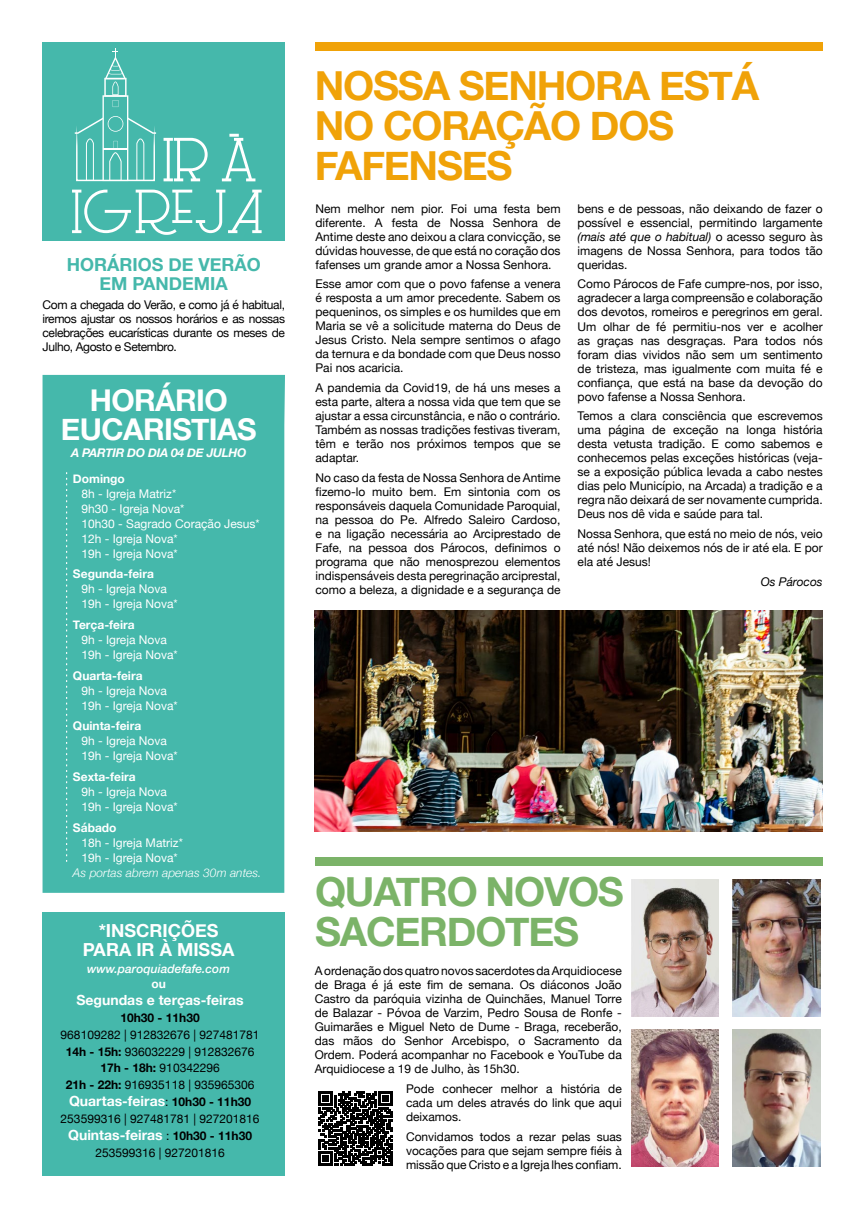
<style>
.page{position:relative;width:865px;height:1219px;background:#fff}
.page>*{position:absolute;margin:0;border:0;box-sizing:border-box;transform-origin:0 0}
.t1{font:700 40px/40px "Helvetica Neue";letter-spacing:-.03em;color:#f0a208}
.t2{font:700 40px/40px "Helvetica Neue";letter-spacing:-.03em;color:#7bb368}
.t3{font:700 30px/29px "Helvetica Neue";letter-spacing:-.02em;color:#fff;text-align:center}
.t4{font:700 18px/19px "Helvetica Neue";color:#45b8ab;text-align:center}
.t5{font:700 18px/19px "Helvetica Neue";color:#fff;text-align:center}
.t6{font:700 14px "Helvetica Neue";color:#fff}
.t7{font:12px/14px "Helvetica Neue";color:#000;text-align:justify}
.t8{font:12px/15px "Helvetica Neue";color:#fff}
.t9{font:700 12px "Helvetica Neue";color:#fff}
.t10{font:italic 300 12px "Helvetica Neue";color:#fff}
.t11{font:italic 500 12px "Helvetica Neue";color:#fff}
.t12{font:italic 700 12px "Helvetica Neue";letter-spacing:-.02em;color:#fff}
.t13{font:700 12px "Helvetica Neue";color:#000}
.t14{font:italic 12px "Helvetica Neue";color:#000}
.s1{font-weight:700}
.s2{font-weight:400;font-size:12px;color:#000}
.s3{font-size:12px;color:#000}
.s4{font-style:italic}
</style>
<div class="page">
<div style="left:43px;top:43px;width:242px;height:198px;background:#45b8ab"></div>
<svg style="left:163px;top:138px;width:45px;height:43px"></svg>
<svg style="left:72px;top:190px;width:189px;height:45px"></svg>
<svg style="left:222px;top:134px;width:33px;height:47px"></svg>
<svg style="left:75px;top:48px;width:81px;height:133px"></svg>
<div style="left:315px;top:43px;width:508px;height:8px;background:#f0a208"></div>
<div style="left:315px;top:857px;width:508px;height:9px;background:#7bb368"></div>
<img style="left:315px;top:610px;width:507px;height:221px">
<img style="left:631px;top:879px;width:87px;height:137px">
<img style="left:631px;top:1030px;width:87px;height:136px">
<img style="left:732px;top:880px;width:88px;height:136px">
<img style="left:732px;top:1030px;width:88px;height:136px">
<svg style="left:318px;top:1092px;width:74px;height:74px"></svg>
<div style="left:43px;top:375px;width:242px;height:518px;background:#45b8ab"></div>
<svg style="left:66px;top:472px;width:1px;height:390px"></svg>
<div style="left:43px;top:912px;width:242px;height:264px;background:#45b8ab"></div>
<h3 class="t4" style="left:67px;top:255px;width:196px">HORÁRIOS DE VERÃO<br>EM PANDEMIA</h3>
<p class="t7" style="left:43px;top:299px;width:244px">Com a chegada do Verão, e como já é habitual, iremos ajustar os nossos horários e as nossas celebrações eucarísticas durante os meses de Julho, Agosto e Setembro.</p>
<h2 class="t3" style="left:61px;top:387px;width:197px">HORÁRIO<br>EUCARISTIAS</h2>
<p class="t12" style="left:71px;top:444px;width:177px">A PARTIR DO DIA 04 DE JULHO</p>
<p class="t9" style="left:73px;top:469px;width:53px">Domingo</p>
<p class="t8" style="left:81px;top:486px;width:180px">8h - Igreja Matriz*<br>9h30 - Igreja Nova*<br>10h30 - Sagrado Coração Jesus*<br>12h - Igreja Nova*<br>19h - Igreja Nova*</p>
<p class="t9" style="left:73px;top:564px;width:82px">Segunda-feira</p>
<p class="t8" style="left:81px;top:582px;width:98px">9h - Igreja Nova<br>19h - Igreja Nova*</p>
<p class="t9" style="left:73px;top:615px;width:63px">Terça-feira</p>
<p class="t8" style="left:81px;top:633px;width:98px">9h - Igreja Nova<br>19h - Igreja Nova*</p>
<p class="t9" style="left:73px;top:666px;width:71px">Quarta-feira</p>
<p class="t8" style="left:81px;top:683px;width:98px">9h - Igreja Nova<br>19h - Igreja Nova*</p>
<p class="t9" style="left:73px;top:716px;width:70px">Quinta-feira</p>
<p class="t8" style="left:81px;top:734px;width:98px">9h - Igreja Nova<br>19h - Igreja Nova*</p>
<p class="t9" style="left:73px;top:767px;width:64px">Sexta-feira</p>
<p class="t8" style="left:81px;top:785px;width:98px">9h - Igreja Nova<br>19h - Igreja Nova*</p>
<p class="t9" style="left:73px;top:818px;width:45px">Sábado</p>
<p class="t8" style="left:81px;top:835px;width:103px">18h - Igreja Matriz*<br>19h - Igreja Nova*</p>
<p class="t10" style="left:73px;top:863px;width:190px">As portas abrem apenas 30m antes.</p>
<h3 class="t5" style="left:83px;top:921px;width:153px">*INSCRIÇÕES<br>PARA IR À MISSA</h3>
<p class="t11" style="left:87px;top:959px;width:144px">www.paroquiadefafe.com</p>
<p class="t9" style="left:151px;top:974px;width:16px">ou</p>
<p class="t6" style="left:76px;top:989px;width:169px">Segundas e terças-feiras</p>
<p class="t13" style="left:120px;top:1008px;width:81px">10h30 - 11h30</p>
<p class="t7" style="left:61px;top:1027px;width:200px;line-height:16.8px;text-align:center">968109282 | 912832676 | 927481781<br><span class="s1">14h - 15h:</span> 936032229 | 912832676<br><span class="s1">17h - 18h:</span> 910342296<br><span class="s1">21h - 22h:</span> 916935118 | 935965306</p>
<p class="t6" style="left:69px;top:1090px;width:184px">Quartas-feiras<span class="s2">:</span> <span class="s3">10h30 - 11h30</span></p>
<p class="t7" style="left:61px;top:1112px;width:200px">253599316 | 927481781 | 927201816</p>
<p class="t6" style="left:68px;top:1124px;width:185px">Quintas-feiras <span class="s2">:</span> <span class="s3">10h30 - 11h30</span></p>
<p class="t7" style="left:95px;top:1146px;width:131px">253599316 | 927201816</p>
<h1 class="t1" style="left:315px;top:67px;width:446px">NOSSA SENHORA ESTÁ<br>NO CORAÇÃO DOS<br>FAFENSES</h1>
<p class="t7" style="left:315px;top:202px;width:246px">Nem melhor nem pior. Foi uma festa bem diferente. A festa de Nossa Senhora de Antime deste ano deixou a clara convicção, se dúvidas houvesse, de que está no coração dos fafenses um grande amor a Nossa Senhora.</p>
<p class="t7" style="left:315px;top:278px;width:246px">Esse amor com que o povo fafense a venera é resposta a um amor precedente. Sabem os pequeninos, os simples e os humildes que em Maria se vê a solicitude materna do Deus de Jesus Cristo. Nela sempre sentimos o afago da ternura e da bondade com que Deus nosso Pai nos acaricia.</p>
<p class="t7" style="left:315px;top:381px;width:246px">A pandemia da Covid19, de há uns meses a esta parte, altera a nossa vida que tem que se ajustar a essa circunstância, e não o contrário.<br>Também as nossas tradições festivas tiveram, têm e terão nos próximos tempos que se adaptar.</p>
<p class="t7" style="left:315px;top:471px;width:246px">No caso da festa de Nossa Senhora de Antime fizemo-lo muito bem. Em sintonia com os responsáveis daquela Comunidade Paroquial, na pessoa do Pe. Alfredo Saleiro Cardoso, e na ligação necessária ao Arciprestado de Fafe, na pessoa dos Párocos, definimos o programa que não menosprezou elementos indispensáveis desta peregrinação arciprestal, como a beleza, a dignidade e a segurança de</p>
<p class="t7" style="left:577px;top:202px;width:246px">bens e de pessoas, não deixando de fazer o possível e essencial, permitindo largamente <span class="s4">(mais até que o habitual)</span> o acesso seguro às imagens de Nossa Senhora, para todos tão queridas.</p>
<p class="t7" style="left:577px;top:278px;width:246px">Como Párocos de Fafe cumpre-nos, por isso, agradecer a larga compreensão e colaboração dos devotos, romeiros e peregrinos em geral.<br>Um olhar de fé permitiu-nos ver e acolher as graças nas desgraças. Para todos nós foram dias vividos não sem um sentimento de tristeza, mas igualmente com muita fé e confiança, que está na base da devoção do povo fafense a Nossa Senhora.</p>
<p class="t7" style="left:577px;top:410px;width:246px">Temos a clara consciência que escrevemos uma página de exceção na longa história desta vetusta tradição. E como sabemos e conhecemos pelas exceções históricas (veja&shy;se a exposição pública levada a cabo nestes dias pelo Município, na Arcada) a tradição e a regra não deixará de ser novamente cumprida.<br>Deus nos dê vida e saúde para tal.</p>
<p class="t7" style="left:577px;top:527px;width:246px">Nossa Senhora, que está no meio de nós, veio até nós! Não deixemos nós de ir até ela. E por ela até Jesus!</p>
<p class="t14" style="left:760px;top:573px;width:63px">Os Párocos</p>
<h1 class="t2" style="left:315px;top:873px;width:310px">QUATRO NOVOS<br>SACERDOTES</h1>
<p class="t7" style="left:315px;top:965px;width:308px">A ordenação dos quatro novos sacerdotes da Arquidiocese de Braga é já este fim de semana. Os diáconos João Castro da paróquia vizinha de Quinchães, Manuel Torre de Balazar - Póvoa de Varzim, Pedro Sousa de Ronfe - Guimarães e Miguel Neto de Dume - Braga, receberão, das mãos do Senhor Arcebispo, o Sacramento da Ordem. Poderá acompanhar no Facebook e YouTube da Arquidiocese a 19 de Julho, às 15h30.</p>
<p class="t7" style="left:406px;top:1082px;width:217px">Pode conhecer melhor a história de cada um deles através do link que aqui deixamos.</p>
<p class="t7" style="left:406px;top:1130px;width:217px">Convidamos todos a rezar pelas suas vocações para que sejam sempre fiéis à missão que Cristo e a Igreja lhes confiam.</p>
</div>
